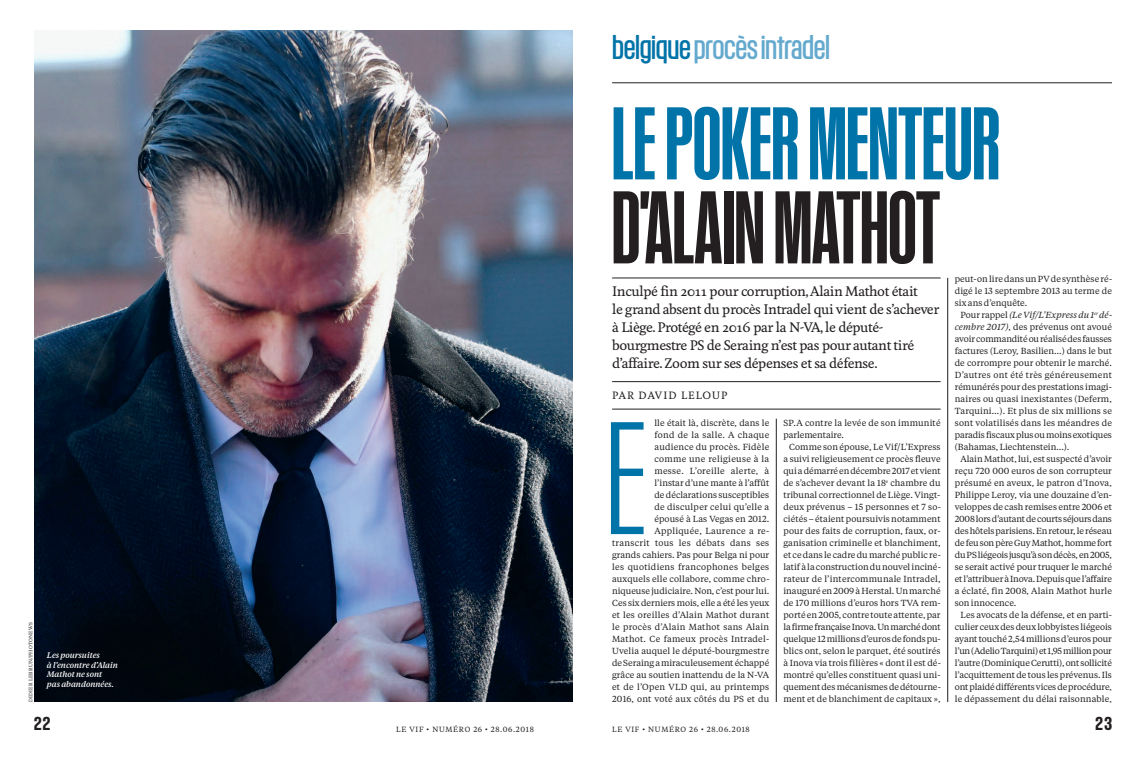
<style>
.page{position:relative;width:1146px;height:757px;background:#fff}
.page>*{position:absolute;margin:0;border:0;box-sizing:border-box;transform-origin:0 0}
.t1{font:300 153.7px "Kommissar Cond";color:#0073a8}
.t2{font:500 99px "Kommissar X Cond Fr";color:#0073a8}
.t3{font:500 99px "Kommissar X Cond Fr";color:#231f20}
.t4{font:33px "Kommissar";letter-spacing:-.01em;color:#64a9ce}
.t5{font:500 18px "Kommissar";color:#231f20}
.t6{font:500 13px/18px "Feijoa";letter-spacing:-.03em;color:#231f20}
.t7{font:500 10px "Feijoa";letter-spacing:.1em;color:#231f20}
.t8{font:8.8px/12px "Tiempos Text";letter-spacing:.015em;color:#231f20;text-align:justify}
.t9{font:italic 500 8px/9.6px "Tiempos Text";letter-spacing:-.01em;color:#fff}
.t10{font:7.5px "Tiempos Text";letter-spacing:.09em;color:#231f20}
.t11{font:5px "Tiempos Text";letter-spacing:.04em;color:#231f20}
.s1{color:#0073a8}
.s2{font-style:italic}
</style>
<div class="page">
<img style="left:34px;top:30px;width:539px;height:672px">
<hr style="left:612px;top:278px;width:328px;height:1px;background:#231f20">
<hr style="left:612px;top:381px;width:328px;height:1px;background:#231f20">
<hr style="left:612px;top:409px;width:328px;height:1px;background:#231f20">
<hr style="left:776px;top:419px;width:1px;height:283px;background:#231f20">
<hr style="left:947px;top:278px;width:1px;height:424px;background:#231f20">
<hr style="left:612px;top:83px;width:499px;height:1px;background:#231f20">
<p class="t11" style="left:29px;top:702px;width:81px;rotate:-90deg">DiDier Lebrun/photonews</p>
<p class="t9" style="left:47px;top:651px;width:73px">Lespoursuites àl’encontred’Alain<br>Mathotnesont pasabandonnées.</p>
<h3 class="t5" style="left:34px;top:717px;width:18px">22</h3>
<p class="t10" style="left:396px;top:726px;width:139px">Le vif • numÉro 26 • 28.06.2018</p>
<h3 class="t4" style="left:612px;top:35px;width:219px"><span class="s1">belgique</span>procèsintradel</h3>
<h2 class="t2" style="left:612px;top:107px;width:389px">LEPOKERMENTEUR</h2>
<h2 class="t3" style="left:612px;top:191px;width:329px">D’ALAINMATHOT</h2>
<p class="t6" style="left:612px;top:284px;width:328px">Inculpé fin 2011 pour corruption,Alain Mathot était<br>le grand absent du procès Intradel qui vient de s’achever à Liège. Protégé en 2016 par la N-VA, le député&shy;bourgmestre PS de Seraing n’est pas pour autant tiré d’affaire. Zoom sur ses dépenses et sa défense.</p>
<p class="t7" style="left:612px;top:391px;width:117px">PAR DAVID LELOUP</p>
<p class="t8" style="left:954px;top:274px;width:159px">peut-onliredansunpvdesynthèseré&shy;digé le 13 septembre 2013 au terme de six ans d’enquête.</p>
<p class="t8" style="left:954px;top:310px;width:159px;text-indent:6px">pourrappel<span class="s2">(LeVif/L’Expressdu1</span><sup>er</sup> <span class="s2">dé&shy;cembre 2017)</span>, des prévenus ont avoué avoircommanditéouréalisédesfausses factures (Leroy, basilien…) dans le but de corrompre pour obtenir le marché.<br>D’autres ont été très généreusement rémunérés pour des prestations imagi&shy;naires ou quasi inexistantes (Deferm, tarquini…). et plus de six millions se sont volatilisés dans les méandres de paradisfiscauxplusoumoinsexotiques (bahamas, Liechtenstein…).</p>
<p class="t8" style="left:954px;top:454px;width:159px;text-indent:6px">Alain mathot, lui, est suspecté d’avoir reçu 720 000 euros de son corrupteur présumé en aveux, le patron d’inova, philippe Leroy, via une douzaine d’en&shy;veloppes de cash remises entre 2006 et 2008lorsd’autantdecourtsséjoursdans deshôtelsparisiens.enretour,leréseau defeusonpèreGuymathot,hommefort dupsliégeoisjusqu’àsondécès,en2005, se serait activé pour truquer le marché etl’attribueràinova.Depuisquel’affaire a éclaté, fin 2008, Alain mathot hurle son innocence.</p>
<p class="t8" style="left:954px;top:610px;width:159px;text-indent:6px">Les avocats de la défense, et en parti&shy;culierceuxdesdeuxlobbyistesliégeois ayanttouché2,54millionsd’eurospour l’un(Adeliotarquini)et1,95millionpour l’autre(DominiqueCerutti),ontsollicité l’acquittement de tous les prévenus. ils ontplaidédifférentsvicesdeprocédure, le dépassement du délai raisonnable,</p>
<p class="t8" style="left:612px;top:418px;width:159px;text-align:right">lle était là, discrète, dans le<br>fond de la salle. A chaque<br>audience du procès. fidèle<br>comme une religieuse à la<br>messe. L’oreille alerte, à<br>l’instar d’une mante à l’affût<br>de déclarations susceptibles<br>de disculper celui qu’elle a<br>épousé à Las vegas en 2012.<br>Appliquée, Laurence a re-<br>transcrit tous les débats dans ses grands cahiers. pas pour belga ni pour les quotidiens francophones belges auxquels elle collabore, comme chro&shy;niqueusejudiciaire.non,c’estpourlui.<br>Ces six derniers mois, elle a été les yeux et les oreilles d’Alain mathot durant le procès d’Alain mathot sans Alain mathot. Ce fameux procès intradel&shy;uvelia auquel le député-bourgmestre deseraingamiraculeusementéchappé grâce au soutien inattendu de la n-vA et de l’open vLD qui, au printemps<br>2016, ont voté aux côtés du ps et du</p>
<p class="t8" style="left:783px;top:418px;width:159px">sp.A contre la levée de son immunité parlementaire.</p>
<h1 class="t1" style="left:605px;top:424px;width:42px">E</h1>
<p class="t8" style="left:783px;top:442px;width:159px;text-indent:6px">Comme son épouse, Le vif/L’express a suivi religieusement ce procès fleuve quiadémarréendécembre2017etvient de s’achever devant la 18<sup>e</sup> chambre du tribunal correctionnel de Liège. vingt&shy;deux prévenus – 15 personnes et 7 so&shy;ciétés–étaientpoursuivisnotamment pour des faits de corruption, faux, or&shy;ganisation criminelle et blanchiment, etcedanslecadredumarchépublicre&shy;latifàlaconstructiondunouvelinciné&shy;rateur de l’intercommunale intradel, inauguréen2009àherstal.unmarché de 170 millions d’euros hors tvA rem&shy;portéen2005,contretouteattente,par lafirmefrançaiseinova.unmarchédont quelque12millionsd’eurosdefondspu&shy;blics ont, selon le parquet, été soutirés à inova via trois filières « dont il est dé&shy;montré qu’elles constituent quasi uni&shy;quementdesmécanismesdedétourne&shy;ment et de blanchiment de capitaux »,</p>
<p class="t10" style="left:612px;top:726px;width:139px">Le vif • numÉro 26 • 28.06.2018</p>
<h3 class="t5" style="left:1095px;top:717px;width:18px">23</h3>
</div>
